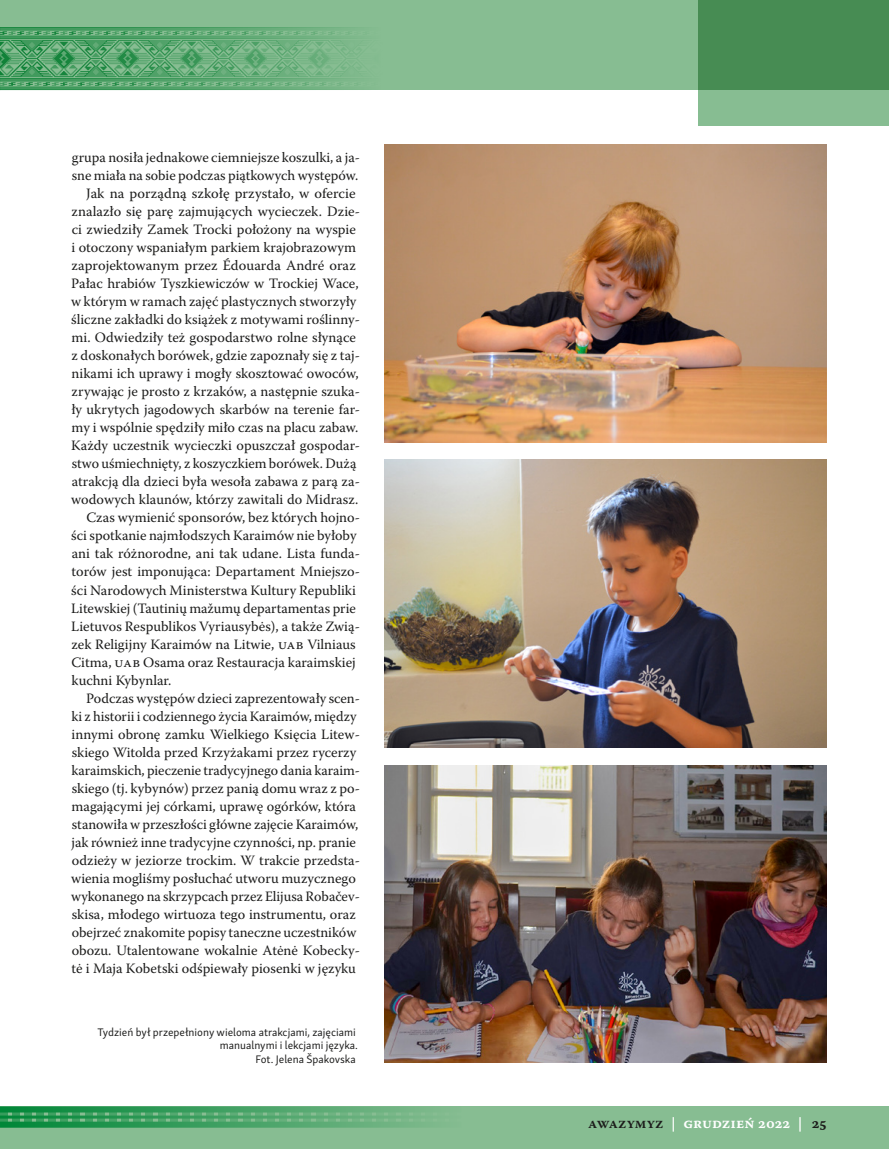
<style>
.page{position:relative;width:889px;height:1149px;background:#fff}
.page>*{position:absolute;margin:0;border:0;box-sizing:border-box;transform-origin:0 0}
.t1{font:15px "Warnock Pro Semibold Capt";color:#fff}
.p4_narrow{font:14.25px/18px "Warnock Pro";color:#1c1c1b}
.t2{font:11.25px/13.5px "Skolar Sans PE";color:#1c1c1b;text-align:right}
.s1{font-family:"Warnock Pro";font-weight:600;color:#1c1c1b}
.s2{color:#1c1c1b}
</style>
<div class="page">
<div style="left:0;top:0;width:889px;height:90px;background:#87bd92"></div>
<div style="left:0;top:1106px;width:889px;height:42px;background:#87bd92"></div>
<svg style="left:0;top:1106px;width:433px;height:21px;background:#4ca56a"></svg>
<svg style="left:0;top:27px;width:362px;height:63px"></svg>
<svg style="left:698px;top:0;width:191px;height:126px;background:#599a65"></svg>
<img style="left:385px;top:459px;width:441px;height:288px">
<img style="left:385px;top:144px;width:441px;height:298px">
<img style="left:385px;top:765px;width:441px;height:297px">
<p class="p4_narrow" style="left:72px;top:148px;width:290px">grupa nosiła jednakowe ciemniejsze koszulki, a ja&shy;sne miała na sobie podczas piątkowych występów.</p>
<p class="p4_narrow" style="left:71px;top:184px;width:290px;text-indent:15px">Jak na porządną szkołę przystało, w ofercie znalazło się parę zajmujących wycieczek. Dzie&shy;ci zwiedziły Zamek Trocki położony na wyspie i otoczony wspaniałym parkiem krajobrazowym zaprojektowanym przez Édouarda André oraz Pałac hrabiów Tyszkiewiczów w Trockiej Wace, w którym w ramach zajęć plastycznych stworzyły śliczne zakładki do książek z motywami roślinny&shy;mi. Odwiedziły też gospodarstwo rolne słynące z doskonałych borówek, gdzie zapoznały się z taj&shy;nikami ich uprawy i mogły skosztować owoców, zrywając je prosto z krzaków, a następnie szuka&shy;ły ukrytych jagodowych skarbów na terenie far&shy;my i wspólnie spędziły miło czas na placu zabaw.<br>Każdy uczestnik wycieczki opuszczał gospodar&shy;stwo uśmiechnięty, z koszyczkiem borówek. Dużą atrakcją dla dzieci była wesoła zabawa z parą za&shy;wodowych klaunów, którzy zawitali do Midrasz.</p>
<p class="p4_narrow" style="left:71px;top:508px;width:290px;text-indent:15px">Czas wymienić sponsorów, bez których hojno&shy;ści spotkanie najmłodszych Karaimów nie byłoby ani tak różnorodne, ani tak udane. Lista funda&shy;torów jest imponująca: Departament Mniejszo&shy;ści Narodowych Ministerstwa Kultury Republiki Litewskiej (Tautinių mažumų departamentas prie Lietuvos Respublikos Vyriausybės), a także Zwią&shy;zek Religijny Karaimów na Litwie, UAB Vilniaus Citma, UAB Osama oraz Restauracja karaimskiej kuchni Kybynlar.</p>
<p class="p4_narrow" style="left:71px;top:688px;width:290px;text-indent:15px">Podczas występów dzieci zaprezentowały scen&shy;ki z historii i codziennego życia Karaimów, między innymi obronę zamku Wielkiego Księcia Litew&shy;skiego Witolda przed Krzyżakami przez rycerzy karaimskich, pieczenie tradycyjnego dania karaim&shy;skiego (tj. kybynów) przez panią domu wraz z po&shy;magającymi jej córkami, uprawę ogórków, która stanowiła w przeszłości główne zajęcie Karaimów, jak również inne tradycyjne czynności, np. pranie odzieży w jeziorze trockim. W trakcie przedsta&shy;wienia mogliśmy posłuchać utworu muzycznego wykonanego na skrzypcach przez Elijusa Robačev&shy;skisa, młodego wirtuoza tego instrumentu, oraz obejrzeć znakomite popisy taneczne uczestników obozu. Utalentowane wokalnie Atėnė Kobecky&shy;tė i Maja Kobetski odśpiewały piosenki w języku</p>
<p class="t2" style="left:98px;top:1024px;width:262px">Tydzień był przepełniony wieloma atrakcjami, zajęciami manualnymi i lekcjami języka.<br>Fot. Jelena Špakovska</p>
<p class="t1" style="left:588px;top:1113px;width:240px"><span class="s1">AWAZYMYZ</span> | grudzień 2022 | <span class="s2">25</span></p>
</div>
